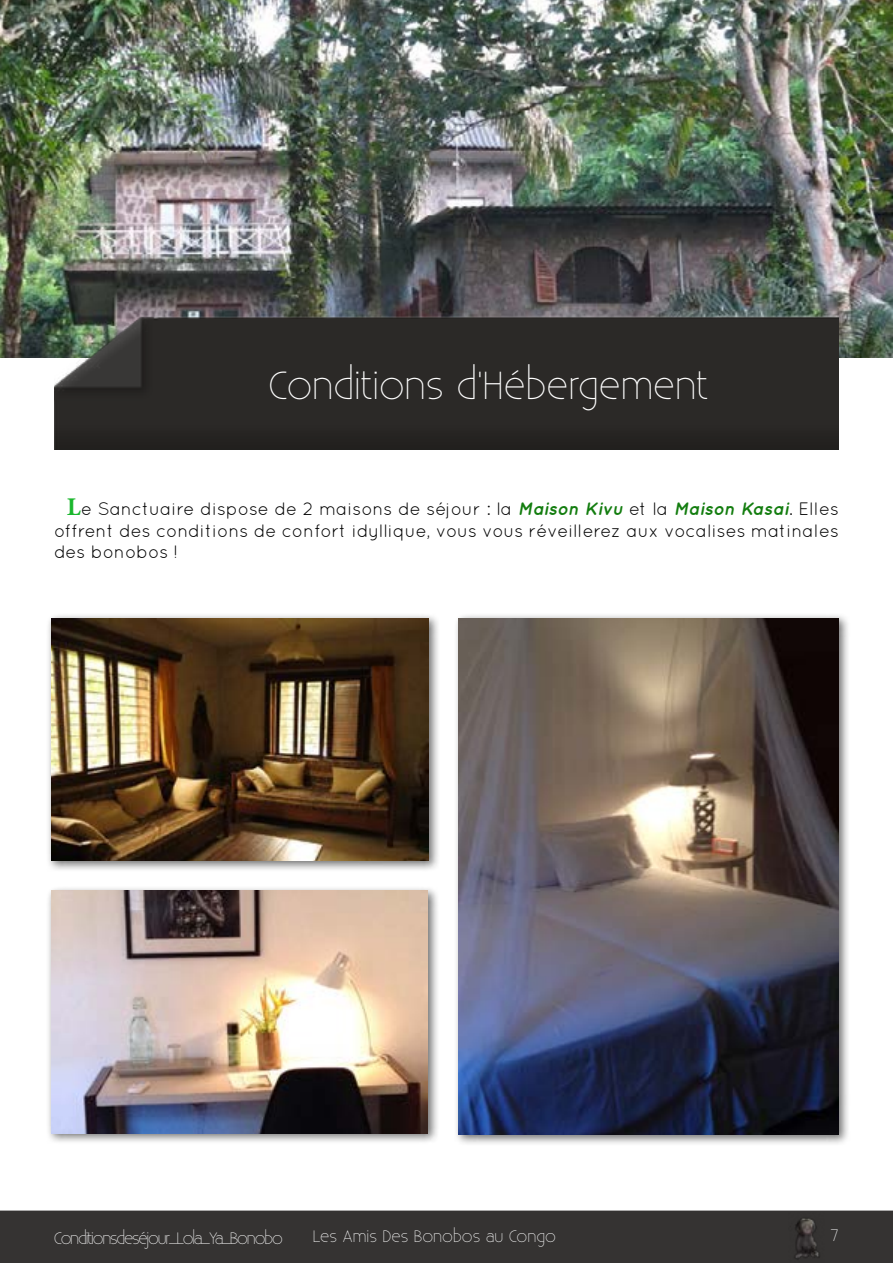
<style>
.page{position:relative;width:893px;height:1263px;background:#fff}
.page>*{position:absolute;margin:0;border:0;box-sizing:border-box;transform-origin:0 0}
.t1{font:300 39px "Existence";color:#fff}
.t2{font:18px/21.6px "Quicksand";color:#000;text-align:justify}
.t3{font:300 16.5px "Existence";letter-spacing:-.07em;color:#fff}
.t4{font:300 16.5px "Existence";color:#fff}
.s1{font-family:"Minion Pro";font-weight:700;font-size:25.5px;color:#1bb72d}
.s2{font-weight:700;font-style:italic;color:#137d0f}
</style>
<div class="page">
<div style="left:0;top:1210px;width:893px;height:53px;background:#353332"></div>
<img style="left:0;top:0;width:893px;height:357px">
<img style="left:54px;top:309px;width:785px;height:140px">
<div style="left:47px;top:614px;width:393px;height:258px;background:#000;opacity:.56"></div>
<img style="left:51px;top:618px;width:378px;height:242px">
<div style="left:454px;top:614px;width:396px;height:532px;background:#000;opacity:.56"></div>
<img style="left:459px;top:618px;width:380px;height:516px">
<div style="left:47px;top:886px;width:393px;height:258px;background:#000;opacity:.56"></div>
<img style="left:51px;top:891px;width:377px;height:242px">
<img style="left:788px;top:1213px;width:36px;height:50px">
<h1 class="t1" style="left:268px;top:364px;width:441px">Conditions d'Hébergement</h1>
<p class="t2" style="left:54px;top:498px;width:786px;text-indent:13px"><span class="s1">L</span>e Sanctuaire dispose de 2 maisons de séjour : la <span class="s2">Maison Kivu</span> et la <span class="s2">Maison Kasai</span>. Elles offrent des conditions de confort idyllique, vous vous réveillerez aux vocalises matinales des bonobos !</p>
<p class="t3" style="left:54px;top:1229px;width:230px">Conditions de séjour_Lola_Ya_Bonobo</p>
<p class="t4" style="left:313px;top:1227px;width:245px">Les Amis Des Bonobos au Congo</p>
<p class="t3" style="left:830px;top:1226px;width:10px">7</p>
</div>
